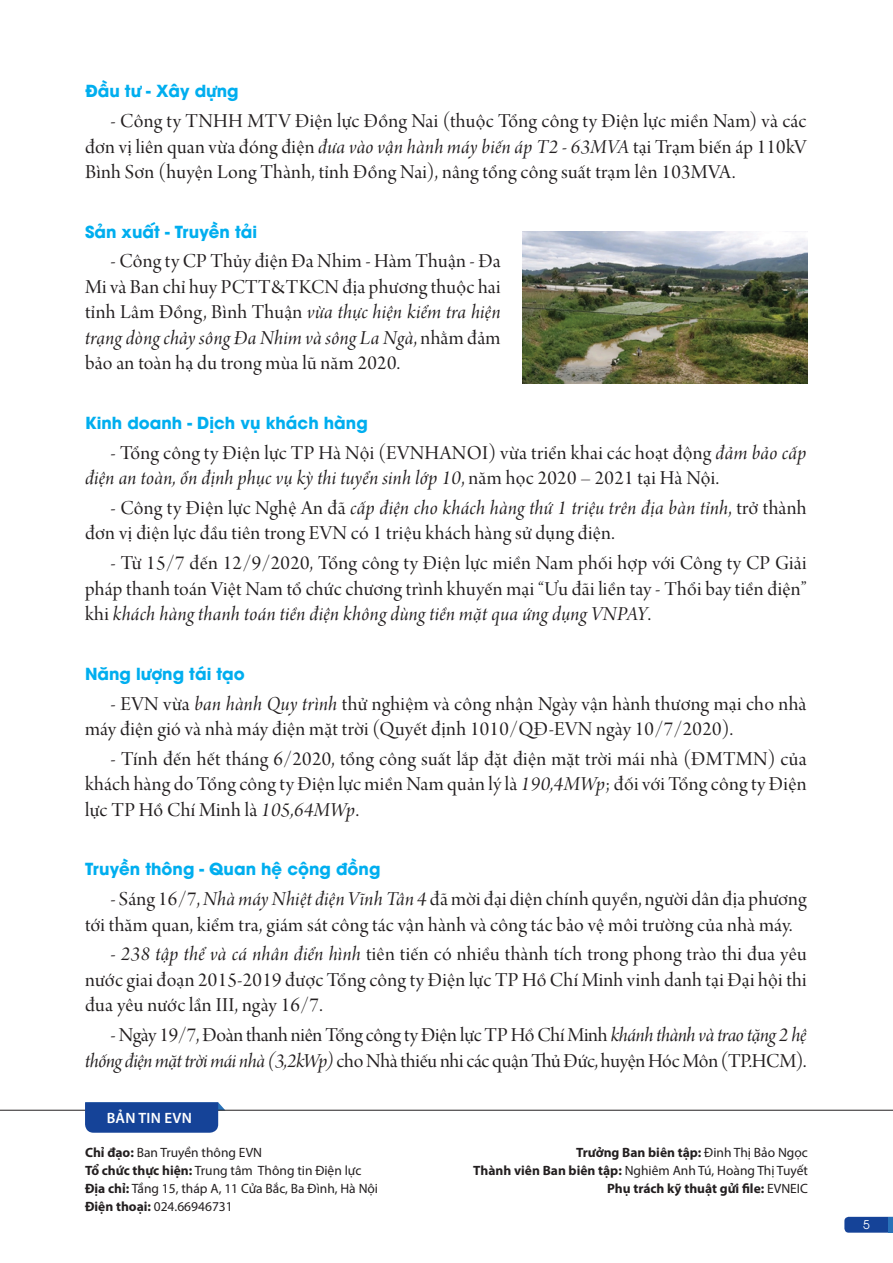
<style>
.page{position:relative;width:893px;height:1263px;background:#fff}
.page>*{position:absolute;margin:0;border:0;box-sizing:border-box;transform-origin:0 0}
.t1{font:21px/25.5px "Arno Pro Display";letter-spacing:.015em;color:#231f20;text-align:justify}
.t2{font:21px/25.5px "Arno Pro Italic Display";letter-spacing:.015em;color:#231f20}
.t3{font:21px/25.5px "Arno Pro Display";letter-spacing:-.01em;color:#231f20;text-align:right}
.t4{font:700 16.5px "UTM Avo";color:#00aeef}
.t5{font:600 15px "Myriad Pro";letter-spacing:.02em;color:#fff}
.t6{font:13.5px/18px "Myriad Pro";color:#231f20}
.t7{font:700 13.5px/18px "Myriad Pro";color:#231f20;text-align:right}
.t8{font:12px "UTM Avo";color:#fff}
.s1{font-family:"Arno Pro Italic Display"}
.s2{font-family:"Arno Pro Display"}
.s3{font-weight:700}
.s4{font-weight:400}
</style>
<div class="page">
<svg style="left:844px;top:1217px;width:45px;height:16px"></svg>
<hr style="left:889px;top:1217px;width:4px;height:16px;background:#2972b9">
<hr style="left:0;top:1110px;width:893px;height:1px;background:#231f20">
<svg style="left:85px;top:1102px;width:140px;height:31px;background:#234e9e"></svg>
<img style="left:523px;top:232px;width:285px;height:151px">
<p class="t4" style="left:85px;top:78px;width:155px">Đầu tư - Xây dựng</p>
<p class="t1" style="left:85px;top:110px;width:723px;text-indent:26px">- Công ty TNHH MTV Điện lực Đồng Nai (thuộc Tổng công ty Điện lực miền Nam) và các đơn vị liên quan vừa đóng điện <span class="s1">đưa vào vận hành máy biến áp T2 - 63MVA</span> tại Trạm biến áp 110kV Bình Sơn (huyện Long Thành, tỉnh Đồng Nai), nâng tổng công suất trạm lên 103MVA.</p>
<p class="t4" style="left:85px;top:218px;width:174px">Sản xuất - Truyền tải</p>
<p class="t1" style="left:85px;top:250px;width:417px;text-align:right">- Công ty CP Thủy điện Đa Nhim - Hàm Thuận - Đa<br>Mi và Ban chỉ huy PCTT&amp;TKCN địa phương thuộc hai</p>
<p class="t2" style="left:85px;top:301px;width:417px"><span class="s2">tỉnh Lâm Đồng, Bình Thuận</span> vừa thực hiện kiểm tra hiện trạng dòng chảy sông Đa Nhim và sông La Ngà<span class="s2">, nhằm đảm</span></p>
<p class="t1" style="left:85px;top:352px;width:316px">bảo an toàn hạ du trong mùa lũ năm 2020.</p>
<p class="t4" style="left:85px;top:409px;width:284px">Kinh doanh - Dịch vụ khách hàng</p>
<p class="t1" style="left:111px;top:441px;width:697px">- Tổng công ty Điện lực TP Hà Nội (EVNHANOI) vừa triển khai các hoạt động <span class="s1">đảm bảo cấp</span></p>
<p class="t2" style="left:85px;top:467px;width:636px">điện an toàn, ổn định phục vụ kỳ thi tuyển sinh lớp 10<span class="s2">, năm học 2020 – 2021 tại Hà Nội.</span></p>
<p class="t2" style="left:111px;top:496px;width:697px"><span class="s2">- Công ty Điện lực Nghệ An đã</span> cấp điện cho khách hàng thứ 1 triệu trên địa bàn tỉnh<span class="s2">, trở thành</span></p>
<p class="t1" style="left:85px;top:522px;width:531px">đơn vị điện lực đầu tiên trong EVN có 1 triệu khách hàng sử dụng điện.</p>
<p class="t1" style="left:85px;top:552px;width:723px;text-align:right">- Từ 15/7 đến 12/9/2020, Tổng công ty Điện lực miền Nam phối hợp với Công ty CP Giải pháp thanh toán Việt Nam tổ chức chương trình khuyến mại “Ưu đãi liền tay - Thổi bay tiền điện”</p>
<p class="t2" style="left:85px;top:603px;width:567px"><span class="s2">khi</span> khách hàng thanh toán tiền điện không dùng tiền mặt qua ứng dụng VNPAY<span class="s2">.</span></p>
<p class="t4" style="left:85px;top:660px;width:161px">Năng lượng tái tạo</p>
<p class="t1" style="left:85px;top:692px;width:723px;text-indent:26px">- EVN vừa <span class="s1">ban hành Quy trình</span> thử nghiệm và công nhận Ngày vận hành thương mại cho nhà máy điện gió và nhà máy điện mặt trời (Quyết định 1010/QĐ-EVN ngày 10/7/2020).</p>
<p class="t1" style="left:85px;top:747px;width:723px;text-indent:26px">- Tính đến hết tháng 6/2020, tổng công suất lắp đặt điện mặt trời mái nhà (ĐMTMN) của khách hàng do Tổng công ty Điện lực miền Nam quản lý là <span class="s1">190,4MWp</span>; đối với Tổng công ty Điện lực TP Hồ Chí Minh là <span class="s1">105,64MWp</span>.</p>
<p class="t4" style="left:85px;top:855px;width:297px">Truyền thông - Quan hệ cộng đồng</p>
<p class="t1" style="left:85px;top:887px;width:723px;text-indent:26px">- Sáng 16/7, <span class="s1">Nhà máy Nhiệt điện Vĩnh Tân 4</span> đã mời đại diện chính quyền, người dân địa phương tới thăm quan, kiểm tra, giám sát công tác vận hành và công tác bảo vệ môi trường của nhà máy.</p>
<p class="t1" style="left:85px;top:943px;width:723px;text-indent:26px">- <span class="s1">238 tập thể và cá nhân điển hình</span> tiên tiến có nhiều thành tích trong phong trào thi đua yêu nước giai đoạn 2015-2019 được Tổng công ty Điện lực TP Hồ Chí Minh vinh danh tại Đại hội thi đua yêu nước lần III, ngày 16/7.</p>
<p class="t3" style="left:85px;top:1023px;width:723px">- Ngày 19/7, Đoàn thanh niên Tổng công ty Điện lực TP Hồ Chí Minh <span class="s1">khánh thành và trao tặng 2 hệ thống điện mặt trời mái nhà (3,2kWp)</span> cho Nhà thiếu nhi các quận Thủ Đức, huyện Hóc Môn (TP.HCM).</p>
<p class="t5" style="left:107px;top:1108px;width:85px">Bản tin EVN</p>
<p class="t6" style="left:85px;top:1144px;width:295px"><span class="s3">Chỉ đạo:</span> Ban Truyền thông EVN<br><span class="s3">Tổ chức thực hiện:</span> Trung tâm Thông tin Điện lực <span class="s3">Địa chỉ:</span> Tầng 15, tháp A, 11 Cửa Bắc, Ba Đình, Hà Nội <span class="s3">Điện thoại:</span> 024.66946731</p>
<p class="t7" style="left:473px;top:1143px;width:336px">Trưởng Ban biên tập: <span class="s4">Đinh Thị Bảo Ngọc<br></span>Thành viên Ban biên tập: <span class="s4">Nghiêm Anh Tú, Hoàng Thị Tuyết<br></span>Phụ trách kỹ thuật gửi file: <span class="s4">EVNEIC</span></p>
<p class="t8" style="left:863px;top:1215px;width:8px">5</p>
</div>
